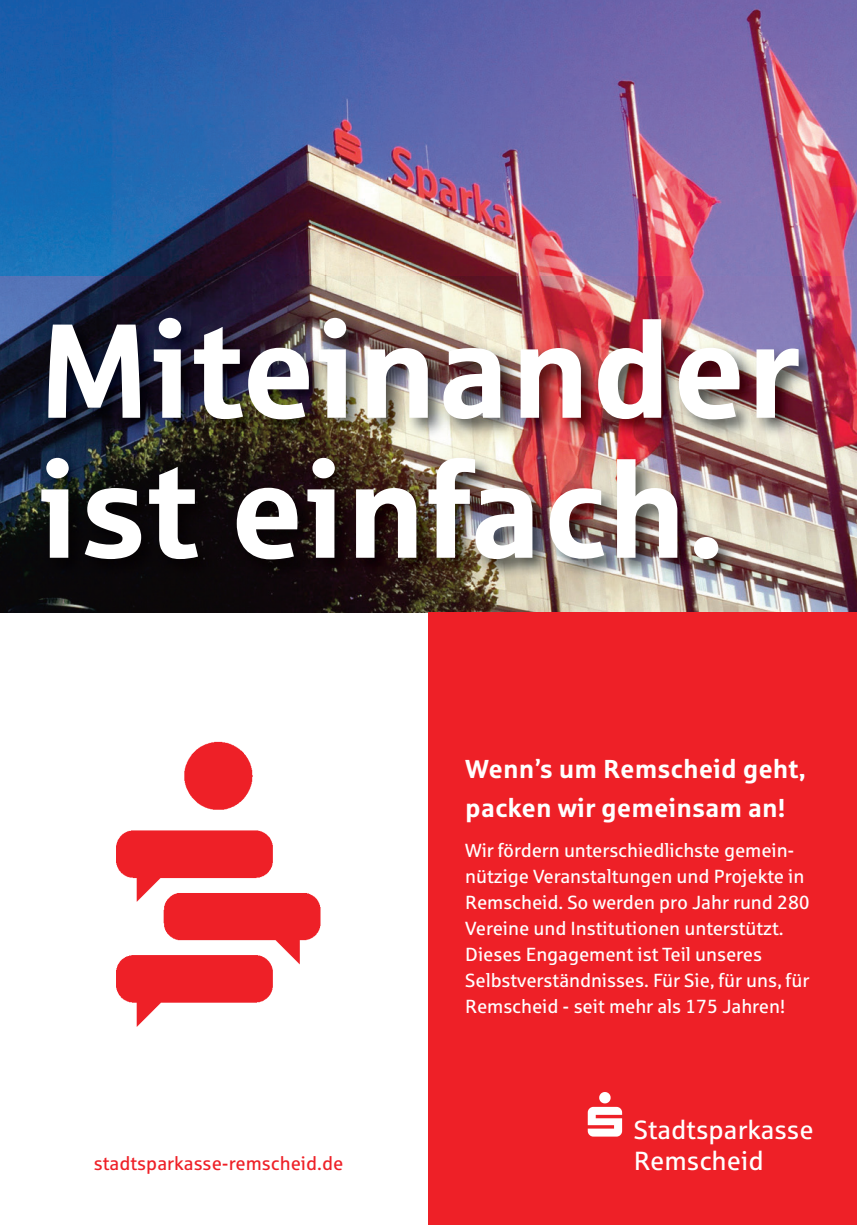
<style>
.page{position:relative;width:857px;height:1225px;background:#fff}
.page>*{position:absolute;margin:0;border:0;box-sizing:border-box;transform-origin:0 0}
.t1{font:700 134px/140px "Sparkasse Rg";color:#fff}
.t2{font:26.2px/31.6px "Sparkasse Rg";color:#fff}
.t3{font:700 26px/39px "Sparkasse Rg";color:#fff}
.t4{font:19px/26px "Sparkasse Rg";letter-spacing:-.005em;color:#fff}
.t5{font:19px "Sparkasse Rg";color:#ee2027}
</style>
<div class="page">
<img style="left:0;top:0;width:856px;height:613px">
<img style="left:0;top:276px;width:856px;height:336px">
<img style="left:116px;top:741px;width:205px;height:286px">
<div style="left:428px;top:612px;width:428px;height:613px;background:#ee2027"></div>
<svg style="left:587px;top:1092px;width:34px;height:44px"></svg>
<h1 class="t1" style="left:38px;top:296px;width:763px">Miteinander ist einfach.</h1>
<p class="t5" style="left:94px;top:1151px;width:251px">stadtsparkasse-remscheid.de</p>
<h3 class="t3" style="left:465px;top:748px;width:342px">Wenn’s um Remscheid geht, packen wir gemeinsam an!</h3>
<p class="t4" style="left:465px;top:837px;width:346px">Wir fördern unterschiedlichste gemein&shy;nützige Veranstaltungen und Projekte in Remscheid. So werden pro Jahr rund 280<br>Vereine und Institutionen unterstützt.<br>Dieses Engagement ist Teil unseres Selbstverständnisses. Für Sie, für uns, für Remscheid - seit mehr als 175 Jahren!</p>
<h2 class="t2" style="left:633px;top:1113px;width:181px">Stadtsparkasse<br>Remscheid</h2>
</div>
